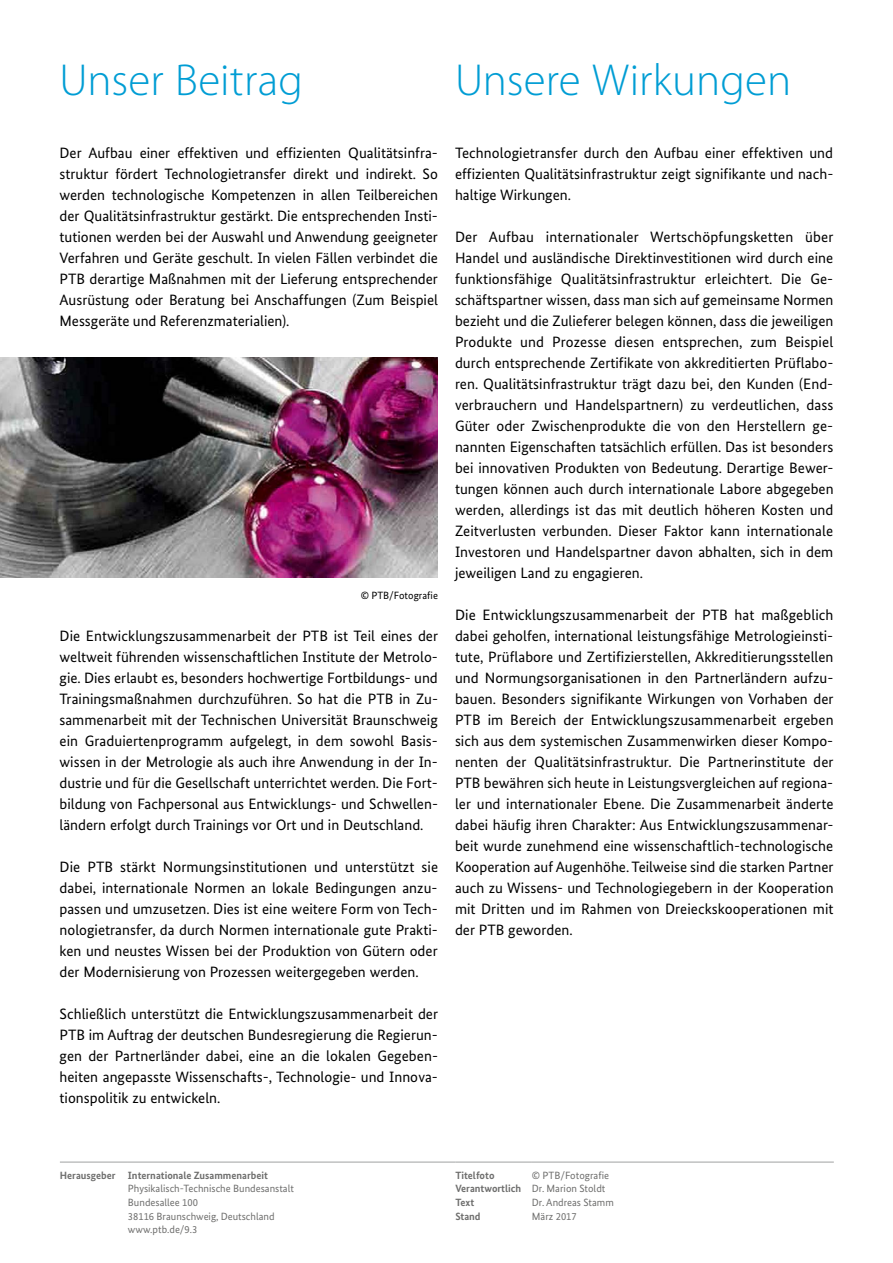
<style>
.page{position:relative;width:893px;height:1263px;background:#fff}
.page>*{position:absolute;margin:0;border:0;box-sizing:border-box;transform-origin:0 0}
.t1{font:300 45px "Myriad Pro";letter-spacing:.005em;color:#009dd4}
.t2{font:15px/21px "Bundes Sans";color:#000;text-align:justify}
.t3{font:10.5px "Bundes Sans";color:#6f6f6e}
.t4{font:700 10.5px "Bundes Sans";color:#6f6f6e}
.t5{font:10.5px "Bundes Sans";color:#000}
.s1{font-weight:700}
</style>
<div class="page">
<hr style="left:60px;top:1162px;width:68px;height:1px;background:#a0a1a1">
<hr style="left:128px;top:1162px;width:327px;height:1px;background:#a0a1a1">
<hr style="left:455px;top:1162px;width:77px;height:1px;background:#a0a1a1">
<hr style="left:532px;top:1162px;width:302px;height:1px;background:#a0a1a1">
<img style="left:0;top:357px;width:438px;height:221px">
<h1 class="t1" style="left:60px;top:52px;width:245px">Unser Beitrag</h1>
<h1 class="t1" style="left:455px;top:52px;width:338px">Unsere Wirkungen</h1>
<p class="t2" style="left:60px;top:142px;width:380px">Der Aufbau einer effektiven und effizienten Qualitätsinfra&shy;struktur fördert Technologietransfer direkt und indirekt. So werden technologische Kompetenzen in allen Teilbereichen der Qualitätsinfrastruktur gestärkt. Die entsprechenden Insti&shy;tutionen werden bei der Auswahl und Anwendung geeigneter Verfahren und Geräte geschult. In vielen Fällen verbindet die PTB derartige Maßnahmen mit der Lieferung entsprechender Ausrüstung oder Beratung bei Anschaffungen (Zum Beispiel Messgeräte und Referenzmaterialien).</p>
<p class="t5" style="left:361px;top:588px;width:79px">© PTB/Fotografie</p>
<p class="t2" style="left:60px;top:625px;width:380px;text-align:left">Die Entwicklungszusammenarbeit der PTB ist Teil eines der weltweit führenden wissenschaftlichen Institute der Metrolo&shy;gie. Dies erlaubt es, besonders hochwertige Fortbildungs- und Trainingsmaßnahmen durchzuführen. So hat die PTB in Zu&shy;sammenarbeit mit der Technischen Universität Braunschweig ein Graduiertenprogramm aufgelegt, in dem sowohl Basis&shy;wissen in der Metrologie als auch ihre Anwendung in der In&shy;dustrie und für die Gesellschaft unterrichtet werden. Die Fort&shy;bildung von Fachpersonal aus Entwicklungs- und Schwellen&shy;ländern erfolgt durch Trainings vor Ort und in Deutschland.</p>
<p class="t2" style="left:60px;top:856px;width:380px">Die PTB stärkt Normungsinstitutionen und unterstützt sie dabei, internationale Normen an lokale Bedingungen anzu&shy;passen und umzusetzen. Dies ist eine weitere Form von Tech&shy;nologietransfer, da durch Normen internationale gute Prakti&shy;ken und neustes Wissen bei der Produktion von Gütern oder der Modernisierung von Prozessen weitergegeben werden.</p>
<p class="t2" style="left:60px;top:1003px;width:380px;text-align:left">Schließlich unterstützt die Entwicklungszusammenarbeit der PTB im Auftrag der deutschen Bundesregierung die Regierun&shy;gen der Partnerländer dabei, eine an die lokalen Gegeben&shy;heiten angepasste Wissenschafts-, Technologie- und Innova&shy;tionspolitik zu entwickeln.</p>
<p class="t2" style="left:455px;top:142px;width:380px">Technologietransfer durch den Aufbau einer effektiven und effizienten Qualitätsinfrastruktur zeigt signifikante und nach&shy;haltige Wirkungen.</p>
<p class="t2" style="left:455px;top:226px;width:380px">Der Aufbau internationaler Wertschöpfungsketten über Handel und ausländische Direktinvestitionen wird durch eine funktionsfähige Qualitätsinfrastruktur erleichtert. Die Ge&shy;schäftspartner wissen, dass man sich auf gemeinsame Normen bezieht und die Zulieferer belegen können, dass die jeweiligen Produkte und Prozesse diesen entsprechen, zum Beispiel durch entsprechende Zertifikate von akkreditierten Prüflabo&shy;ren. Qualitätsinfrastruktur trägt dazu bei, den Kunden (End&shy;verbrauchern und Handelspartnern) zu verdeutlichen, dass Güter oder Zwischenprodukte die von den Herstellern ge&shy;nannten Eigenschaften tatsächlich erfüllen. Das ist besonders bei innovativen Produkten von Bedeutung. Derartige Bewer&shy;tungen können auch durch internationale Labore abgegeben werden, allerdings ist das mit deutlich höheren Kosten und Zeitverlusten verbunden. Dieser Faktor kann internationale Investoren und Handelspartner davon abhalten, sich in dem jeweiligen Land zu engagieren.</p>
<p class="t2" style="left:455px;top:604px;width:380px">Die Entwicklungszusammenarbeit der PTB hat maßgeblich dabei geholfen, international leistungsfähige Metrologieinsti&shy;tute, Prüflabore und Zertifizierstellen, Akkreditierungsstellen und Normungsorganisationen in den Partnerländern aufzu&shy;bauen. Besonders signifikante Wirkungen von Vorhaben der PTB im Bereich der Entwicklungszusammenarbeit ergeben sich aus dem systemischen Zusammenwirken dieser Kompo&shy;nenten der Qualitätsinfrastruktur. Die Partnerinstitute der PTB bewähren sich heute in Leistungsvergleichen auf regiona&shy;ler und internationaler Ebene. Die Zusammenarbeit änderte dabei häufig ihren Charakter: Aus Entwicklungszusammenar&shy;beit wurde zunehmend eine wissenschaftlich-technologische Kooperation auf Augenhöhe. Teilweise sind die starken Partner auch zu Wissens- und Technologiegebern in der Kooperation mit Dritten und im Rahmen von Dreieckskooperationen mit der PTB geworden.</p>
<p class="t4" style="left:60px;top:1169px;width:209px">Herausgeber Internationale Zusammenarbeit</p>
<p class="t4" style="left:455px;top:1169px;width:41px">Titelfoto</p>
<p class="t3" style="left:532px;top:1169px;width:79px">© PTB/Fotografie</p>
<p class="t3" style="left:128px;top:1182px;width:168px">Physikalisch-Technische Bundesanstalt</p>
<p class="t3" style="left:455px;top:1182px;width:152px"><span class="s1">Verantwortlich</span> Dr. Marion Stoldt</p>
<p class="t3" style="left:128px;top:1196px;width:71px">Bundesallee 100</p>
<p class="t4" style="left:455px;top:1196px;width:20px">Text</p>
<p class="t3" style="left:532px;top:1196px;width:83px">Dr. Andreas Stamm</p>
<p class="t3" style="left:128px;top:1209px;width:148px">38116 Braunschweig, Deutschland</p>
<p class="t4" style="left:455px;top:1209px;width:27px">Stand</p>
<p class="t3" style="left:532px;top:1209px;width:46px">März 2017</p>
<p class="t3" style="left:128px;top:1223px;width:71px">www.ptb.de/9.3</p>
</div>
